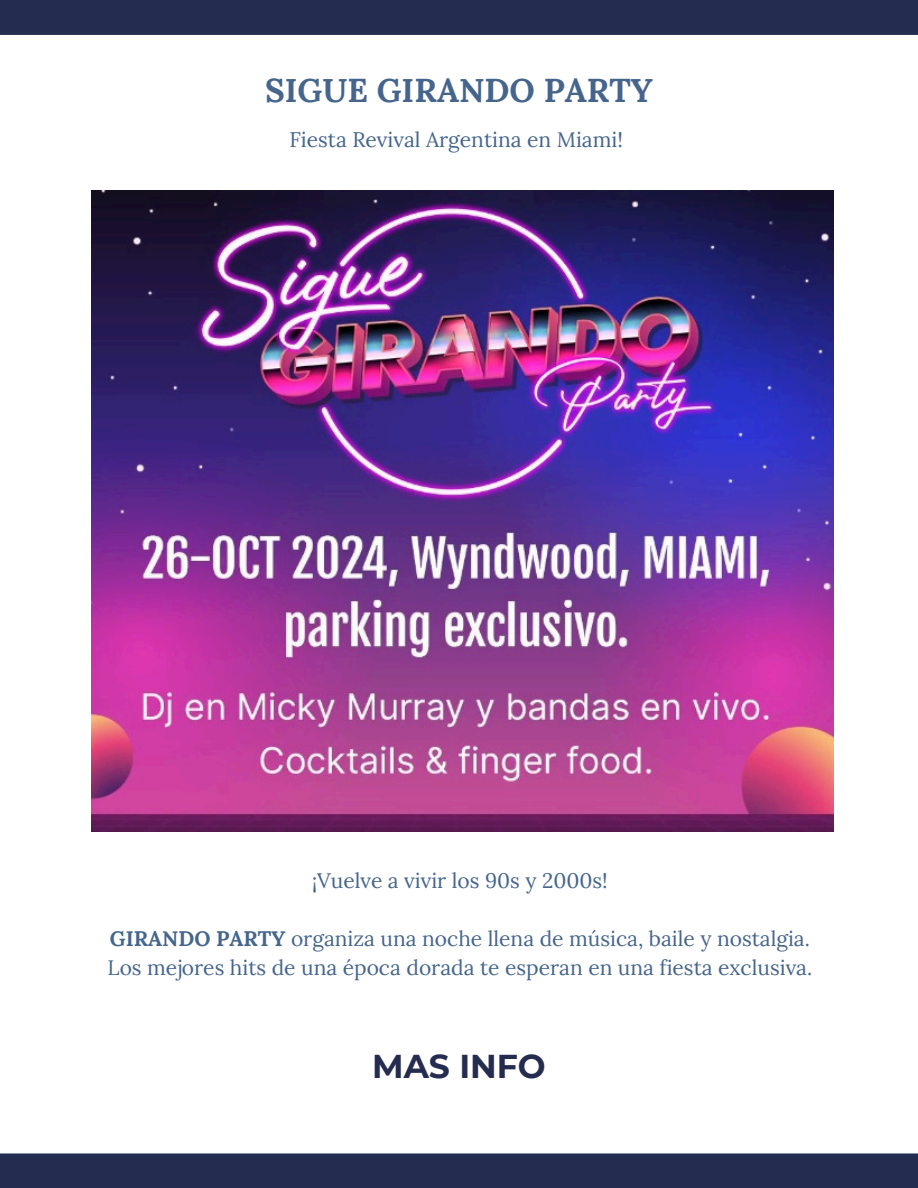
<style>
.page{position:relative;width:918px;height:1188px;background:#fff}
.page>*{position:absolute;margin:0;border:0;box-sizing:border-box;transform-origin:0 0}
.t1{font:700 33px "Lora";color:#45658d}
.t2{font:700 33px "Montserrat";color:#242c4f}
.t3{font:21px "Lora";color:#45658d}
.s1{font-weight:700}
</style>
<div class="page">
<div style="left:0;top:0;width:918px;height:35px;background:#242c4f"></div>
<div style="left:0;top:1153px;width:918px;height:35px;background:#242c4f"></div>
<img style="left:92px;top:190px;width:741px;height:641px">
<p class="t1" style="left:265px;top:69px;width:389px">SIGUE GIRANDO PARTY</p>
<p class="t3" style="left:289px;top:126px;width:335px">Fiesta Revival Argentina en Miami!</p>
<p class="t3" style="left:312px;top:866px;width:297px">¡Vuelve a vivir los 90s y 2000s!</p>
<p class="t3" style="left:110px;top:925px;width:702px"><span class="s1">GIRANDO PARTY</span> organiza una noche llena de música, baile y nostalgia.</p>
<p class="t3" style="left:108px;top:954px;width:706px">Los mejores hits de una época dorada te esperan en una fiesta exclusiva.</p>
<h1 class="t2" style="left:372px;top:1046px;width:175px">MAS INFO</h1>
</div>
